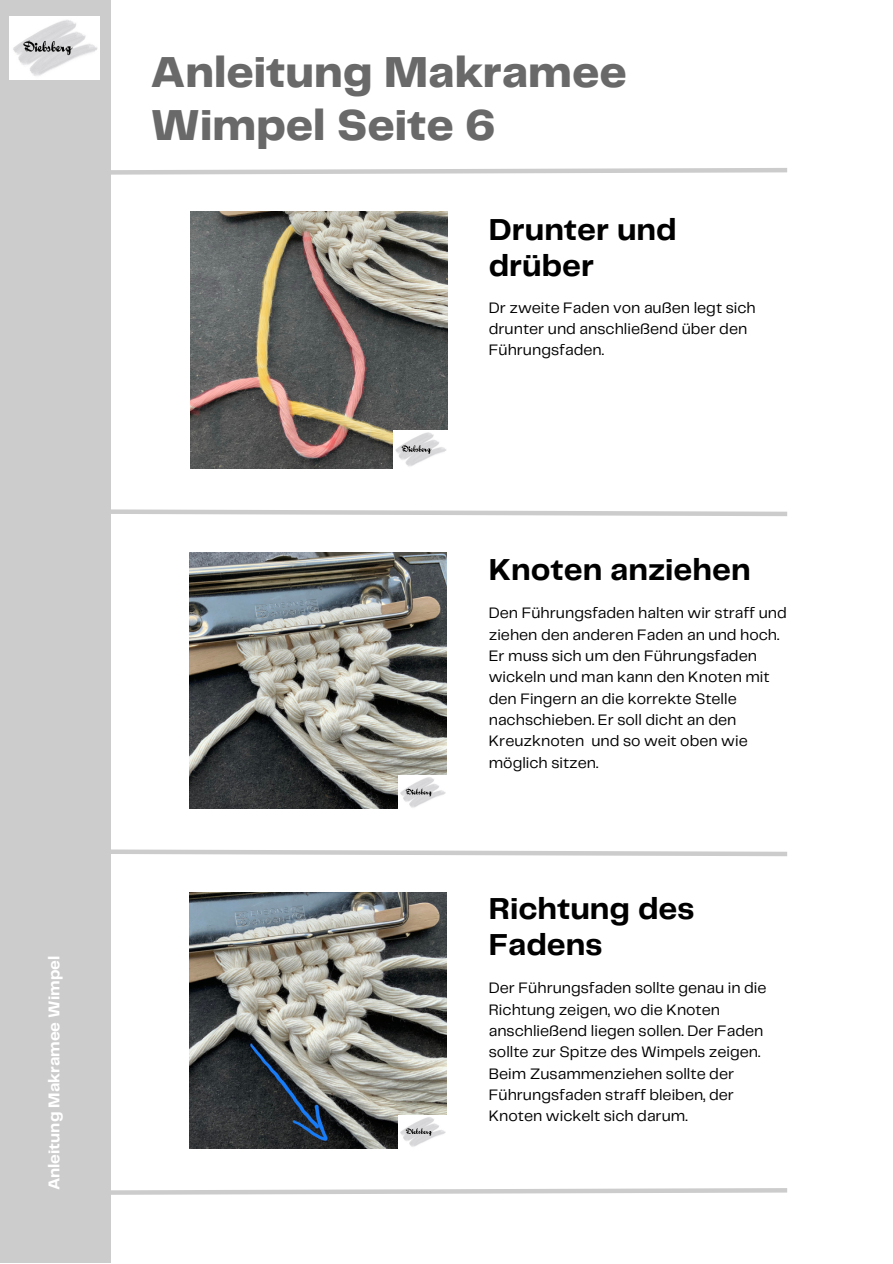
<style>
.page{position:relative;width:893px;height:1264px;background:#fff}
.page>*{position:absolute;margin:0;border:0;box-sizing:border-box;transform-origin:0 0}
.t1{font:800 45px "Telegraf";color:#696969}
.t2{font:700 31.5px/36px "Telegraf";color:#000}
.t3{font:700 16.2px "Telegraf";color:#fff}
.t4{font:15.75px/21.3px "Telegraf";color:#000}
</style>
<div class="page">
<div style="left:0;top:0;width:110px;height:1262px;background:#cccccd"></div>
<svg style="left:110px;top:1185px;width:677px;height:12px"></svg>
<svg style="left:110px;top:507px;width:678px;height:11px"></svg>
<svg style="left:110px;top:847px;width:677px;height:11px"></svg>
<svg style="left:110px;top:166px;width:677px;height:11px"></svg>
<img style="left:190px;top:552px;width:256px;height:256px">
<img style="left:190px;top:211px;width:258px;height:257px">
<img style="left:393px;top:430px;width:54px;height:38px">
<img style="left:10px;top:17px;width:90px;height:63px">
<img style="left:398px;top:775px;width:48px;height:33px">
<img style="left:190px;top:892px;width:256px;height:256px">
<img style="left:398px;top:1115px;width:48px;height:33px">
<p class="t3" style="left:47px;top:1190px;width:236px;rotate:-90deg">Anleitung Makramee Wimpel</p>
<p class="t1" style="left:150px;top:53px;width:478px">Anleitung Makramee</p>
<p class="t1" style="left:150px;top:106px;width:347px">Wimpel Seite 6</p>
<p class="t2" style="left:488px;top:213px;width:189px">Drunter und drüber</p>
<p class="t4" style="left:488px;top:297px;width:268px">Dr zweite Faden von außen legt sich drunter und anschließend über den<br>Führungsfaden.</p>
<p class="t2" style="left:488px;top:553px;width:263px">Knoten anziehen</p>
<p class="t4" style="left:488px;top:603px;width:299px">Den Führungsfaden halten wir straff und ziehen den anderen Faden an und hoch.</p>
<p class="t4" style="left:488px;top:646px;width:282px">Er muss sich um den Führungsfaden wickeln und man kann den Knoten mit den Fingern an die korrekte Stelle nachschieben. Er soll dicht an den<br>Kreuzknoten und so weit oben wie möglich sitzen.</p>
<p class="t2" style="left:488px;top:891px;width:207px">Richtung des<br>Fadens</p>
<p class="t4" style="left:488px;top:978px;width:279px">Der Führungsfaden sollte genau in die Richtung zeigen, wo die Knoten anschließend liegen sollen. Der Faden sollte zur Spitze des Wimpels zeigen.</p>
<p class="t4" style="left:488px;top:1063px;width:247px;text-align:justify">Beim Zusammenziehen sollte der Führungsfaden straff bleiben, der Knoten wickelt sich darum.</p>
</div>
